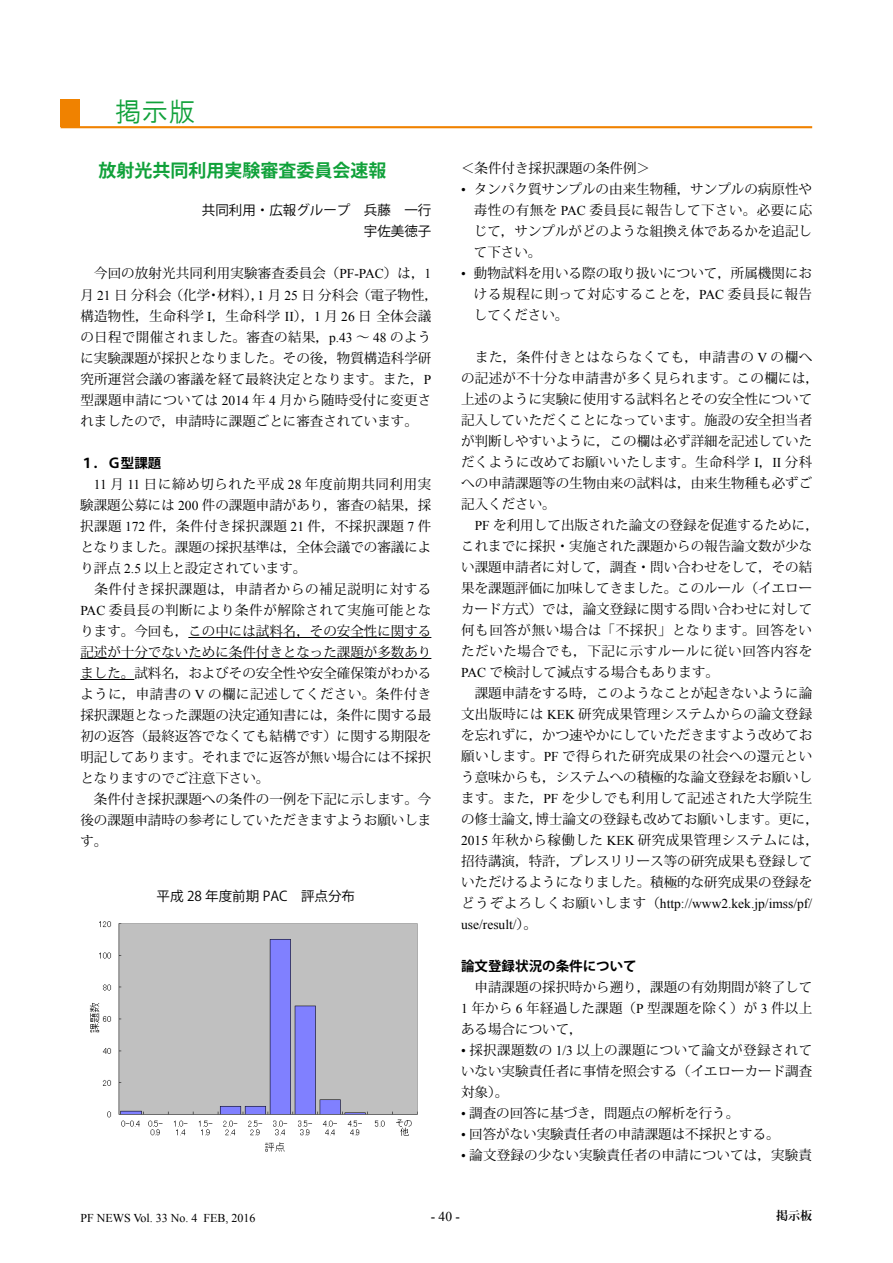
<style>
.page{position:relative;width:893px;height:1263px;background:#fff}
.page>*{position:absolute;margin:0;border:0;box-sizing:border-box;transform-origin:0 0}
.t1{font:27px "HGP Gothic M";color:#10a13a}
.t2{font:700 18px "Koz Go Pro";color:#10a13a}
.t3{font:13.5px/21px "Koz Min Pro";color:#000;text-align:justify}
.t4{font:13.5px/21px "Koz Min Pro";letter-spacing:.02em;color:#000}
.t5{font:13.5px/21px "Times New Roman";color:#000}
.t6{font:13.5px/21px "Koz Go Pro";color:#000;text-align:right}
.t7{font:700 13.5px "Koz Go Pro";color:#000}
.t8{font:12px "Times New Roman";color:#000}
.t9{font:700 12px "Koz Min Pro";color:#000}
.s1{font-family:"HGS Soei Kakugothic UB";color:#000}
.s2{font-family:"Times New Roman"}
.s3{font-family:"Koz Min Pro"}
</style>
<div class="page">
<div style="left:61px;top:99px;width:19px;height:28px;background:#f08200"></div>
<hr style="left:61px;top:126px;width:751px;height:2px;background:#f08200">
<hr style="left:188px;top:637px;width:243px;height:1px;background:#000">
<hr style="left:80px;top:658px;width:351px;height:1px;background:#000">
<hr style="left:80px;top:679px;width:54px;height:1px;background:#000">
<img style="left:89px;top:921px;width:329px;height:231px">
<h1 class="t1" style="left:61px;top:98px;width:137px"><span class="s1">　　</span>掲示版</h1>
<h2 class="t2" style="left:80px;top:159px;width:307px">　放射光共同利用実験審査委員会速報</h2>
<p class="t6" style="left:202px;top:200px;width:231px">共同利用・広報グループ　兵藤　一行　　　　　宇佐美徳子</p>
<p class="t4" style="left:80px;top:263px;width:359px">　今回の放射光共同利用実験審査委員会（<span class="s2">PF-PAC</span>）は，<span class="s2">1</span>月 <span class="s2">21</span> 日分科会（化学・材料），<span class="s2">1</span> 月 <span class="s2">25</span> 日分科会（電子物性，構造物性，生命科学 <span class="s2">I</span>，生命科学 <span class="s2">II</span>），<span class="s2">1</span> 月 <span class="s2">26</span> 日全体会議の日程で開催されました。審査の結果，<span class="s2">p.43</span> ～ <span class="s2">48</span> のように実験課題が採択となりました。その後，物質構造科学研究所運営会議の審議を経て最終決定となります。また，<span class="s2">P</span>型課題申請については <span class="s2">2014</span> 年 <span class="s2">4</span> 月から随時受付に変更されましたので，申請時に課題ごとに審査されています。</p>
<p class="t7" style="left:80px;top:454px;width:82px">１．Ｇ型課題</p>
<p class="t3" style="left:80px;top:473px;width:353px;text-align:left;text-indent:14px"><span class="s2">11</span> 月 <span class="s2">11</span> 日に締め切られた平成 <span class="s2">28</span> 年度前期共同利用実験課題公募には <span class="s2">200</span> 件の課題申請があり，審査の結果，採択課題 <span class="s2">172</span> 件，条件付き採択課題 <span class="s2">21</span> 件，不採択課題 <span class="s2">7</span> 件となりました。課題の採択基準は，全体会議での審議により評点 <span class="s2">2.5</span> 以上と設定されています。<br>　条件付き採択課題は，申請者からの補足説明に対する<br><span class="s2">PAC</span> 委員長の判断により条件が解除されて実施可能となります。今回も，この中には試料名，その安全性に関する記述が十分でないために条件付きとなった課題が多数ありました。試料名，およびその安全性や安全確保策がわかるように，申請書の <span class="s2">V</span> の欄に記述してください。条件付き採択課題となった課題の決定通知書には，条件に関する最初の返答（最終返答でなくても結構です）に関する期限を明記してあります。それまでに返答が無い場合には不採択となりますのでご注意下さい。<br>　条件付き採択課題への条件の一例を下記に示します。今後の課題申請時の参考にしていただきますようお願いします。</p>
<p class="t6" style="left:157px;top:886px;width:200px">平成 28 年度前期 PAC　評点分布</p>
<p class="t3" style="left:461px;top:157px;width:190px">＜条件付き採択課題の条件例＞</p>
<p class="t3" style="left:474px;top:178px;width:340px;text-indent:-13px"><span class="s2">•</span> タンパク質サンプルの由来生物種，サンプルの病原性や毒性の有無を <span class="s2">PAC</span> 委員長に報告して下さい。必要に応じて，サンプルがどのような組換え体であるかを追記して下さい。</p>
<p class="t3" style="left:474px;top:262px;width:340px;text-indent:-13px"><span class="s2">•</span> 動物試料を用いる際の取り扱いについて，所属機関における規程に則って対応することを，<span class="s2">PAC</span> 委員長に報告してください。</p>
<p class="t3" style="left:461px;top:346px;width:359px;text-align:left">　また，条件付きとはならなくても，申請書の <span class="s2">V</span> の欄への記述が不十分な申請書が多く見られます。この欄には，上述のように実験に使用する試料名とその安全性について記入していただくことになっています。施設の安全担当者が判断しやすいように，この欄は必ず詳細を記述していただくように改めてお願いいたします。生命科学 <span class="s2">I</span>，<span class="s2">II</span> 分科への申請課題等の生物由来の試料は，由来生物種も必ずご記入ください。</p>
<p class="t3" style="left:461px;top:514px;width:359px;text-align:left;text-indent:14px"><span class="s2">PF</span> を利用して出版された論文の登録を促進するために，これまでに採択・実施された課題からの報告論文数が少ない課題申請者に対して，調査・問い合わせをして，その結果を課題評価に加味してきました。このルール（イエローカード方式）では，論文登録に関する問い合わせに対して何も回答が無い場合は「不採択」となります。回答をいただいた場合でも，下記に示すルールに従い回答内容を<br><span class="s2">PAC</span> で検討して減点する場合もあります。<br>　課題申請をする時，このようなことが起きないように論文出版時には <span class="s2">KEK</span> 研究成果管理システムからの論文登録を忘れずに，かつ速やかにしていただきますよう改めてお願いします。<span class="s2">PF</span> で得られた研究成果の社会への還元という意味からも，システムへの積極的な論文登録をお願いします。また，<span class="s2">PF</span> を少しでも利用して記述された大学院生の修士論文，博士論文の登録も改めてお願いします。更に，<br><span class="s2">2015</span> 年秋から稼働した <span class="s2">KEK</span> 研究成果管理システムには，招待講演，特許，プレスリリース等の研究成果も登録していただけるようになりました。積極的な研究成果の登録を</p>
<p class="t5" style="left:461px;top:893px;width:353px"><span class="s3">どうぞよろしくお願いします（</span>http://www2.kek.jp/imss/pf/ use/result/<span class="s3">）。</span></p>
<p class="t7" style="left:461px;top:957px;width:177px">論文登録状況の条件について</p>
<p class="t3" style="left:461px;top:976px;width:353px">　申請課題の採択時から遡り，課題の有効期間が終了して<span class="s2">1</span> 年から <span class="s2">6</span> 年経過した課題（<span class="s2">P</span> 型課題を除く）が <span class="s2">3</span> 件以上ある場合について，</p>
<p class="t3" style="left:461px;top:1039px;width:353px"><span class="s2">•</span> 採択課題数の <span class="s2">1/3</span> 以上の課題について論文が登録されていない実験責任者に事情を照会する（イエローカード調査対象）。</p>
<p class="t3" style="left:461px;top:1102px;width:280px"><span class="s2">•</span> 調査の回答に基づき，問題点の解析を行う。</p>
<p class="t3" style="left:461px;top:1123px;width:320px"><span class="s2">•</span> 回答がない実験責任者の申請課題は不採択とする。</p>
<p class="t3" style="left:461px;top:1144px;width:352px"><span class="s2">•</span> 論文登録の少ない実験責任者の申請については，実験責</p>
<p class="t8" style="left:80px;top:1210px;width:177px">PF NEWS Vol. 33 No. 4 FEB, 2016</p>
<p class="t5" style="left:431px;top:1206px;width:31px">- 40 -</p>
<p class="t9" style="left:776px;top:1207px;width:37px">掲示板</p>
</div>
